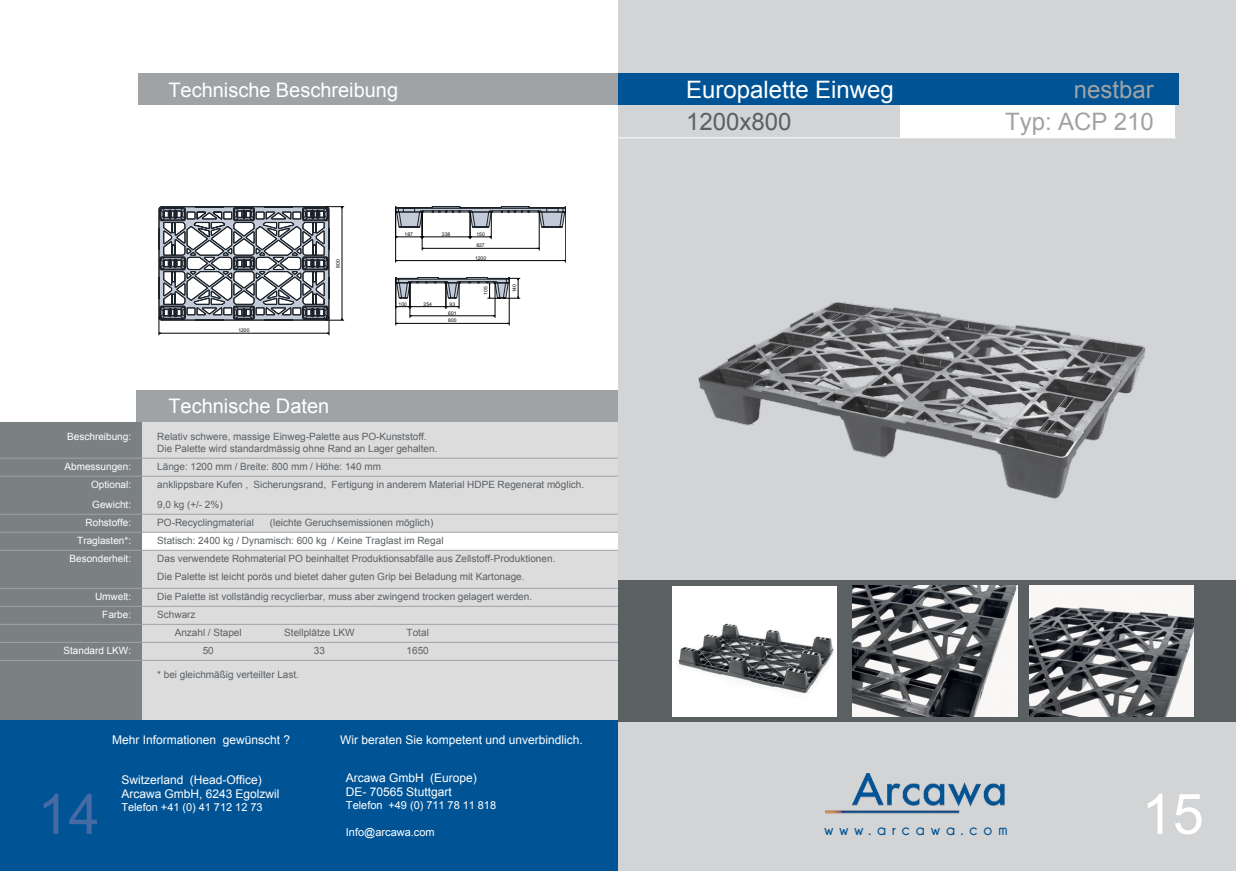
<style>
.page{position:relative;width:1236px;height:871px;background:#fff}
.page>*{position:absolute;margin:0;border:0;box-sizing:border-box;transform-origin:0 0}
.t1{font:56px "Arial";color:#456aa4}
.t2{font:56px "Arial";color:#fff}
.t3{font:24px "Arial";color:#fff}
.t4{font:24px "Arial";color:#a0a3a6}
.t5{font:24px "Arial";color:#5b6063}
.t6{font:20px "Arial";color:#fff}
.t7{font:700 16px "Champagne&Limousines";letter-spacing:.38em;color:#005495}
.t8{font:12px/14.4px "Arial";color:#fff}
.t9{font:11px "Arial";color:#fff}
.t10{font:10px/18px "Arial";color:#5b6063}
.t11{font:10px "Arial";color:#fff}
.t12{font:5px/9.1px "Arial";color:#000}
</style>
<div class="page">
<div style="left:136px;top:422px;width:482px;height:297px;background:#dcdcdd"></div>
<div style="left:136px;top:531px;width:482px;height:18px;background:#fff"></div>
<div style="left:0;top:422px;width:142px;height:298px;background:#7b8083"></div>
<div style="left:136px;top:390px;width:482px;height:31px;background:#a0a3a6"></div>
<hr style="left:0;top:458px;width:618px;height:1px;background:#a0a3a6">
<hr style="left:0;top:476px;width:618px;height:1px;background:#a0a3a6">
<hr style="left:0;top:514px;width:618px;height:1px;background:#a0a3a6">
<hr style="left:0;top:532px;width:618px;height:1px;background:#a0a3a6">
<hr style="left:0;top:550px;width:618px;height:1px;background:#a0a3a6">
<hr style="left:0;top:588px;width:618px;height:1px;background:#a0a3a6">
<hr style="left:0;top:606px;width:618px;height:1px;background:#a0a3a6">
<hr style="left:0;top:624px;width:618px;height:1px;background:#a0a3a6">
<hr style="left:0;top:642px;width:618px;height:1px;background:#a0a3a6">
<hr style="left:0;top:660px;width:618px;height:1px;background:#a0a3a6">
<div style="left:618px;top:0;width:618px;height:636px;background:#d2d4d5"></div>
<div style="left:618px;top:74px;width:560px;height:31px;background:#005496"></div>
<div style="left:900px;top:105px;width:274px;height:33px;background:#fff"></div>
<img style="left:698px;top:302px;width:448px;height:197px">
<hr style="left:618px;top:137px;width:558px;height:1px;background:#fff">
<div style="left:618px;top:672px;width:618px;height:198px;background:#d2d4d5"></div>
<div style="left:0;top:720px;width:618px;height:150px;background:#005496"></div>
<div style="left:618px;top:580px;width:618px;height:141px;background:#5b6063"></div>
<div style="left:672px;top:585px;width:165px;height:131px;background:#fff"></div>
<img style="left:678px;top:623px;width:156px;height:70px">
<img style="left:853px;top:585px;width:164px;height:131px">
<img style="left:1029px;top:585px;width:164px;height:131px">
<div style="left:139px;top:74px;width:479px;height:31px;background:#a0a3a6"></div>
<hr style="left:410px;top:283px;width:1px;height:34px;background:#000">
<hr style="left:495px;top:283px;width:1px;height:34px;background:#000">
<hr style="left:411px;top:315px;width:83px;height:1px;background:#000">
<hr style="left:396px;top:279px;width:1px;height:46px;background:#000">
<hr style="left:509px;top:279px;width:1px;height:46px;background:#000">
<hr style="left:397px;top:323px;width:111px;height:1px;background:#000">
<svg style="left:395px;top:206px;width:171px;height:32px"></svg>
<hr style="left:422px;top:212px;width:1px;height:38px;background:#000">
<hr style="left:539px;top:212px;width:1px;height:38px;background:#000">
<hr style="left:424px;top:248px;width:114px;height:1px;background:#000">
<hr style="left:566px;top:208px;width:1px;height:54px;background:#000">
<hr style="left:395px;top:208px;width:1px;height:54px;background:#000">
<hr style="left:397px;top:260px;width:167px;height:1px;background:#000">
<svg style="left:159px;top:206px;width:185px;height:129px"></svg>
<svg style="left:396px;top:277px;width:124px;height:31px"></svg>
<h3 class="t6" style="left:168px;top:77px;width:231px">Technische Beschreibung</h3>
<p class="t12" style="left:238px;top:326px;width:13px">1200</p>
<p class="t12" style="left:334px;top:267px;width:10px;rotate:-90deg">800</p>
<h3 class="t6" style="left:168px;top:393px;width:162px">Technische Daten</h3>
<p class="t12" style="left:405px;top:230px;width:10px">187</p>
<p class="t12" style="left:442px;top:230px;width:10px">338</p>
<p class="t12" style="left:477px;top:230px;width:10px">150</p>
<p class="t12" style="left:476px;top:241px;width:10px">827</p>
<p class="t12" style="left:475px;top:254px;width:13px">1200</p>
<p class="t12" style="left:399px;top:300px;width:10px">100</p>
<p class="t12" style="left:424px;top:300px;width:10px">254</p>
<p class="t12" style="left:448px;top:300px;width:10px">93<br>601</p>
<p class="t12" style="left:448px;top:316px;width:10px">800</p>
<p class="t12" style="left:482px;top:295px;width:10px;rotate:-90deg">105</p>
<p class="t12" style="left:510px;top:292px;width:10px;rotate:-90deg">140</p>
<p class="t11" style="left:67px;top:430px;width:65px">Beschreibung:</p>
<p class="t10" style="left:157px;top:430px;width:282px;line-height:12px">Relativ schwere, massige Einweg-Palette aus PO-Kunststoff.<br>Die Palette wird standardmässig ohne Rand an Lager gehalten.</p>
<p class="t11" style="left:64px;top:460px;width:68px">Abmessungen:</p>
<p class="t10" style="left:157px;top:457px;width:225px">Länge: 1200 mm / Breite: 800 mm / Höhe: 140 mm</p>
<p class="t11" style="left:91px;top:478px;width:42px">Optional:</p>
<p class="t10" style="left:157px;top:475px;width:428px">anklippsbare Kufen , Sicherungsrand, Fertigung in anderem Material HDPE Regenerat möglich.</p>
<p class="t11" style="left:92px;top:498px;width:40px">Gewicht:</p>
<p class="t10" style="left:157px;top:495px;width:67px">9,0 kg (+/- 2%)</p>
<p class="t11" style="left:86px;top:516px;width:47px">Rohstoffe:</p>
<p class="t10" style="left:157px;top:513px;width:98px">PO-Recyclingmaterial</p>
<p class="t10" style="left:270px;top:513px;width:165px">(leichte Geruchsemissionen möglich)</p>
<p class="t11" style="left:77px;top:534px;width:55px">Traglasten*:</p>
<p class="t10" style="left:157px;top:531px;width:288px">Statisch: 2400 kg / Dynamisch: 600 kg / Keine Traglast im Regal</p>
<p class="t11" style="left:69px;top:552px;width:63px">Besonderheit:</p>
<p class="t10" style="left:157px;top:549px;width:400px">Das verwendete Rohmaterial PO beinhaltet Produktionsabfälle aus Zellstoff-Produktionen.<br>Die Palette ist leicht porös und bietet daher guten Grip bei Beladung mit Kartonage.</p>
<p class="t11" style="left:95px;top:590px;width:38px">Umwelt:</p>
<p class="t10" style="left:157px;top:587px;width:376px">Die Palette ist vollständig recyclierbar, muss aber zwingend trocken gelagert werden.</p>
<p class="t11" style="left:102px;top:608px;width:30px">Farbe:</p>
<p class="t10" style="left:175px;top:605px;width:68px;text-indent:-17px">Schwarz<br>Anzahl / Stapel</p>
<p class="t10" style="left:284px;top:623px;width:72px">Stellplätze LKW</p>
<p class="t10" style="left:407px;top:623px;width:24px">Total</p>
<p class="t11" style="left:63px;top:644px;width:69px">Standard LKW:</p>
<p class="t10" style="left:203px;top:641px;width:13px">50</p>
<p class="t10" style="left:314px;top:641px;width:13px">33</p>
<p class="t10" style="left:407px;top:641px;width:24px">1650</p>
<p class="t10" style="left:157px;top:665px;width:143px">* bei gleichmäßig verteilter Last.</p>
<h1 class="t1" style="left:37px;top:777px;width:64px">14</h1>
<p class="t8" style="left:112px;top:732px;width:180px">Mehr Informationen gewünscht ?</p>
<p class="t8" style="left:340px;top:732px;width:244px">Wir beraten Sie kompetent und unverbindlich.</p>
<p class="t8" style="left:121px;top:772px;width:160px">Switzerland (Head-Office)<br>Arcawa GmbH, 6243 Egolzwil</p>
<p class="t9" style="left:121px;top:800px;width:143px">Telefon +41 (0) 41 712 12 73</p>
<p class="t8" style="left:346px;top:770px;width:132px">Arcawa GmbH (Europe)<br>DE- 70565 Stuttgart</p>
<p class="t9" style="left:346px;top:798px;width:152px">Telefon +49 (0) 711 78 11 818</p>
<p class="t9" style="left:346px;top:824px;width:90px">Info@arcawa.com</p>
<h2 class="t3" style="left:686px;top:74px;width:209px">Europalette Einweg</h2>
<h2 class="t4" style="left:1074px;top:74px;width:82px">nestbar</h2>
<h2 class="t5" style="left:686px;top:106px;width:107px">1200x800</h2>
<h2 class="t4" style="left:1005px;top:106px;width:150px">Typ: ACP 210</h2>
<h3 class="t7" style="left:825px;top:820px;width:185px">www.arcawa.com</h3>
<h1 class="t2" style="left:1141px;top:777px;width:64px">15</h1>
</div>
